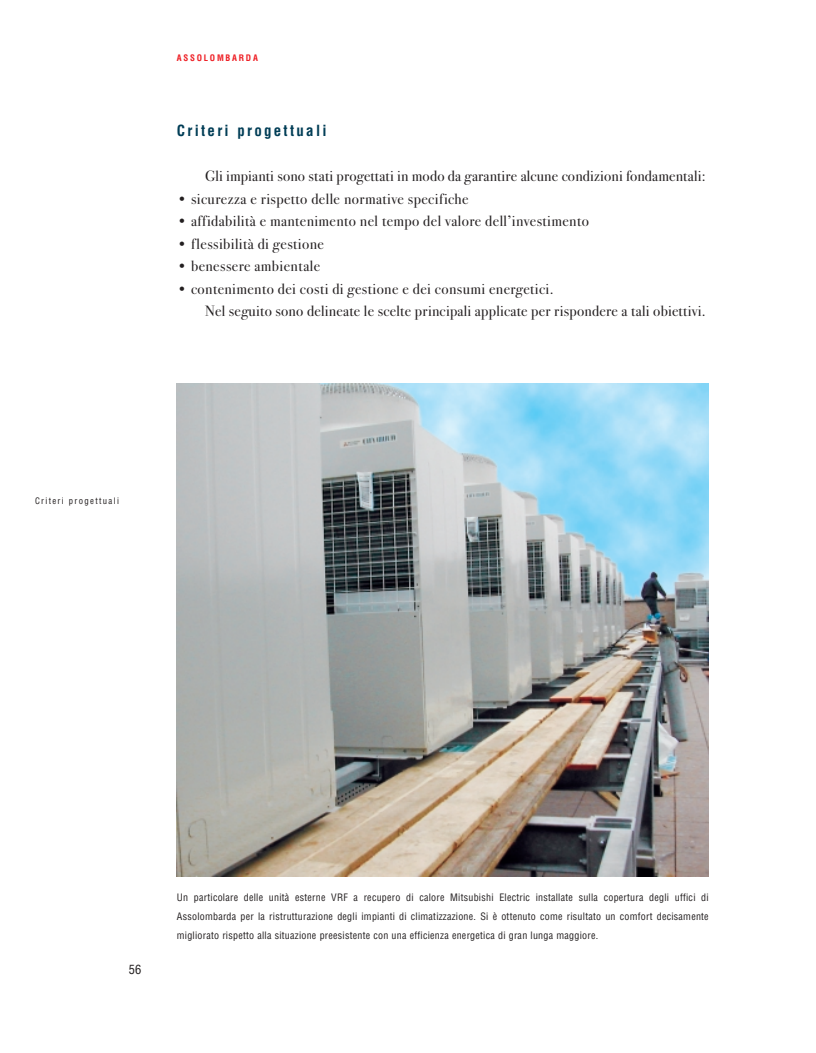
<style>
.page{position:relative;width:816px;height:1053px;background:#fff}
.page>*{position:absolute;margin:0;border:0;box-sizing:border-box;transform-origin:0 0}
.t1{font:15px/22.5px "Bodoni Sev ITC Book OS";letter-spacing:.025em;color:#231f20}
.t2{font:700 condensed 15px "Helvetica";letter-spacing:.15em;color:#003d56}
.t3{font:condensed 12.5px "Helvetica";color:#231f20}
.t4{font:condensed 10px/18.8px "Helvetica";letter-spacing:.025em;color:#231f20;text-align:justify}
.t5{font:condensed 8.75px "Helvetica";letter-spacing:.15em;color:#231f20}
.t6{font:700 condensed 8.75px "Helvetica";letter-spacing:.2em;color:#ee1d23}
</style>
<div class="page">
<img style="left:176px;top:383px;width:533px;height:494px">
<p class="t6" style="left:177px;top:54px;width:82px">ASSOLOMBARDA</p>
<p class="t2" style="left:177px;top:125px;width:151px">Criteri progettuali</p>
<p class="t1" style="left:205px;top:167px;width:501px">Gli impianti sono stati progettati in modo da garantire alcune condizioni fondamentali:</p>
<p class="t1" style="left:177px;top:189px;width:293px">• sicurezza e rispetto delle normative specifiche</p>
<p class="t1" style="left:177px;top:212px;width:413px">• affidabilità e mantenimento nel tempo del valore dell’investimento</p>
<p class="t1" style="left:177px;top:234px;width:148px">• flessibilità di gestione</p>
<p class="t1" style="left:177px;top:257px;width:145px">• benessere ambientale</p>
<p class="t1" style="left:205px;top:279px;width:501px;text-indent:-28px">• contenimento dei costi di gestione e dei consumi energetici.<br>Nel seguito sono delineate le scelte principali applicate per rispondere a tali obiettivi.</p>
<p class="t5" style="left:35px;top:497px;width:85px">Criteri progettuali</p>
<p class="t3" style="left:129px;top:965px;width:14px">56</p>
<p class="t4" style="left:177px;top:889px;width:533px">Un particolare delle unità esterne VRF a recupero di calore Mitsubishi Electric installate sulla copertura degli uffici di Assolombarda per la ristrutturazione degli impianti di climatizzazione. Si è ottenuto come risultato un comfort decisamente migliorato rispetto alla situazione preesistente con una efficienza energetica di gran lunga maggiore.</p>
</div>
